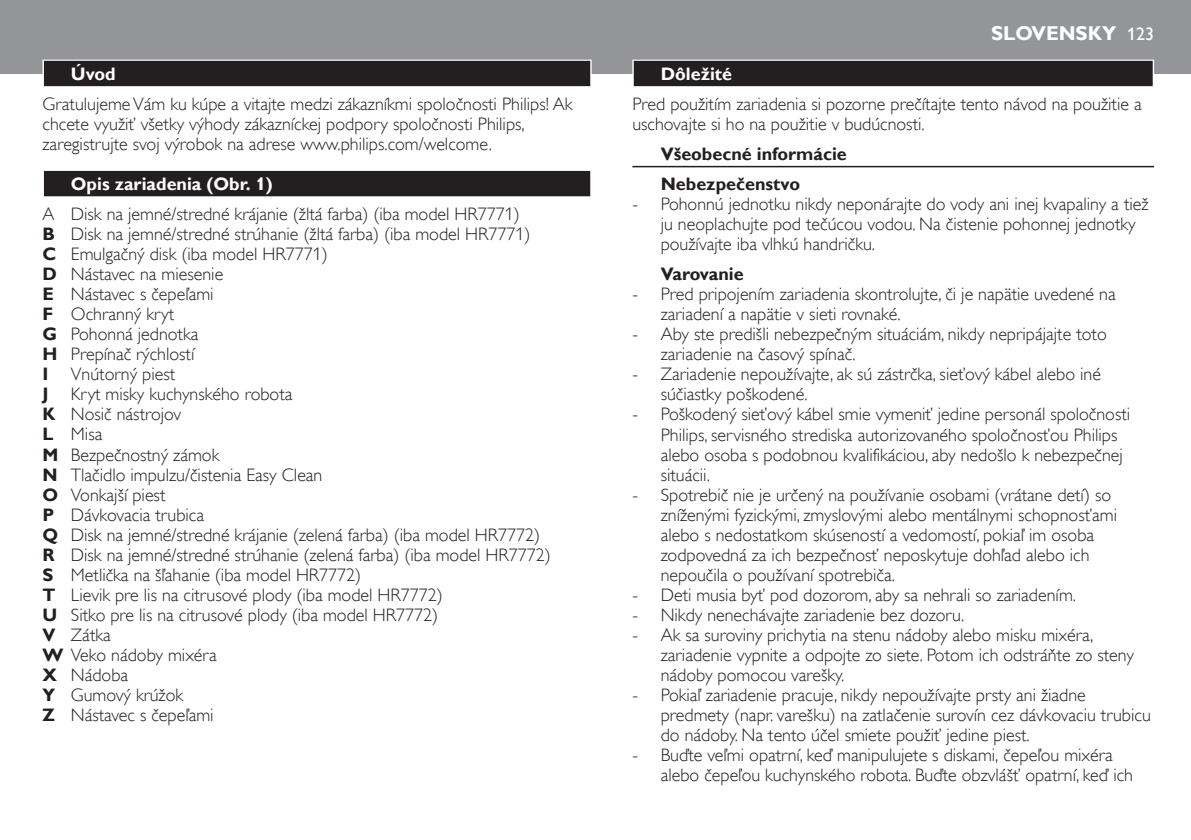
<style>
.page{position:relative;width:1191px;height:840px;background:#fff}
.page>*{position:absolute;margin:0;border:0;box-sizing:border-box;transform-origin:0 0}
.t1{font:700 20px "Gill Sans Alt One WGL";color:#fff}
.t2{font:18px/20px "Gill Sans Alt One WGL Light";color:#231f20}
.t3{font:700 18px/30px "Gill Sans Alt One WGL";color:#231f20}
.t4{font:700 18px "Gill Sans Alt One WGL";color:#fff}
.t5{font:18px "Gill Sans Alt One WGL";color:#fff}
.s1{font-family:"Gill Sans";font-weight:700}
</style>
<div class="page">
<div style="left:0;top:0;width:1191px;height:74px;background:#939598"></div>
<div style="left:632px;top:60px;width:522px;height:28px;background:#d9d8d8"></div>
<div style="left:634px;top:61px;width:518px;height:25px;background:#231f20"></div>
<hr style="left:632px;top:166px;width:522px;height:1px;background:#231f20">
<div style="left:43px;top:60px;width:548px;height:28px;background:#d9d8d8"></div>
<div style="left:44px;top:61px;width:546px;height:25px;background:#231f20"></div>
<div style="left:43px;top:170px;width:548px;height:28px;background:#bcbbbb"></div>
<div style="left:44px;top:171px;width:546px;height:25px;background:#231f20"></div>
<p class="t4" style="left:71px;top:62px;width:46px">Úvod</p>
<p class="t2" style="left:43px;top:94px;width:531px">Gratulujeme Vám ku kúpe a vitajte medzi zákazníkmi spoločnosti Philips! Ak chcete využiť všetky výhody zákazníckej podpory spoločnosti Philips, zaregistrujte svoj výrobok na adrese www.philips.com/welcome.</p>
<p class="t4" style="left:71px;top:172px;width:203px">Opis zariadenia (Obr. 1)</p>
<p class="t2" style="left:43px;top:204px;width:510px">A Disk na jemné/stredné krájanie (žltá farba) (iba model HR7771)<br><span class="s1">B</span> Disk na jemné/stredné strúhanie (žltá farba) (iba model HR7771)<br><span class="s1">C</span> Emulgačný disk (iba model HR7771)<br><span class="s1">D</span> Nástavec na miesenie<br><span class="s1">E</span> Nástavec s čepeľami<br><span class="s1">F</span> Ochranný kryt<br><span class="s1">G</span> Pohonná jednotka<br><span class="s1">H</span> Prepínač rýchlostí<br><span class="s1">I</span> Vnútorný piest<br><span class="s1">J</span> Kryt misky kuchynského robota<br><span class="s1">K</span> Nosič nástrojov<br><span class="s1">L</span> Misa<br><span class="s1">M</span> Bezpečnostný zámok<br><span class="s1">N</span> Tlačidlo impulzu/čistenia Easy Clean<br><span class="s1">O</span> Vonkajší piest<br><span class="s1">P</span> Dávkovacia trubica<br><span class="s1">Q</span> Disk na jemné/stredné krájanie (zelená farba) (iba model HR7772)<br><span class="s1">R</span> Disk na jemné/stredné strúhanie (zelená farba) (iba model HR7772)<br><span class="s1">S</span> Metlička na šľahanie (iba model HR7772)<br><span class="s1">T</span> Lievik pre lis na citrusové plody (iba model HR7772)<br><span class="s1">U</span> Sitko pre lis na citrusové plody (iba model HR7772)<br><span class="s1">V</span> Zátka<br><span class="s1">W</span> Veko nádoby mixéra<br><span class="s1">X</span> Nádoba<br><span class="s1">Y</span> Gumový krúžok<br><span class="s1">Z</span> Nástavec s čepeľami</p>
<p class="t1" style="left:991px;top:20px;width:127px">Slovensky</p>
<p class="t5" style="left:1127px;top:21px;width:28px">123</p>
<p class="t4" style="left:660px;top:62px;width:73px">Dôležité</p>
<p class="t2" style="left:632px;top:94px;width:511px">Pred použitím zariadenia si pozorne prečítajte tento návod na použitie a uschovajte si ho na použitie v budúcnosti.</p>
<p class="t3" style="left:660px;top:139px;width:188px">Všeobecné informácie<br>Nebezpečenstvo</p>
<p class="t2" style="left:660px;top:194px;width:489px;text-indent:-28px">- Pohonnú jednotku nikdy neponárajte do vody ani inej kvapaliny a tiež ju neoplachujte pod tečúcou vodou. Na čistenie pohonnej jednotky používajte iba vlhkú handričku.</p>
<p class="t3" style="left:660px;top:259px;width:85px">Varovanie</p>
<p class="t2" style="left:660px;top:284px;width:456px;text-indent:-28px">- Pred pripojením zariadenia skontrolujte, či je napätie uvedené na zariadení a napätie v sieti rovnaké.</p>
<p class="t2" style="left:660px;top:324px;width:447px;text-indent:-28px">- Aby ste predišli nebezpečným situáciám, nikdy nepripájajte toto zariadenie na časový spínač.</p>
<p class="t2" style="left:660px;top:364px;width:442px;text-indent:-28px">- Zariadenie nepoužívajte, ak sú zástrčka, sieťový kábel alebo iné súčiastky poškodené.</p>
<p class="t2" style="left:660px;top:404px;width:471px;text-indent:-28px">- Poškodený sieťový kábel smie vymeniť jedine personál spoločnosti Philips, servisného strediska autorizovaného spoločnosťou Philips alebo osoba s podobnou kvalifikáciou, aby nedošlo k nebezpečnej situácii.</p>
<p class="t2" style="left:660px;top:484px;width:458px;text-indent:-28px">- Spotrebič nie je určený na používanie osobami (vrátane detí) so zníženými fyzickými, zmyslovými alebo mentálnymi schopnosťami alebo s nedostatkom skúseností a vedomostí, pokiaľ im osoba zodpovedná za ich bezpečnosť neposkytuje dohľad alebo ich nepoučila o používaní spotrebiča.</p>
<p class="t2" style="left:632px;top:584px;width:445px">- Deti musia byť pod dozorom, aby sa nehrali so zariadením.</p>
<p class="t2" style="left:632px;top:604px;width:333px">- Nikdy nenechávajte zariadenie bez dozoru.</p>
<p class="t2" style="left:660px;top:624px;width:475px;text-indent:-28px">- Ak sa suroviny prichytia na stenu nádoby alebo misku mixéra, zariadenie vypnite a odpojte zo siete. Potom ich odstráňte zo steny nádoby pomocou varešky.</p>
<p class="t2" style="left:660px;top:684px;width:491px;text-indent:-28px">- Pokiaľ zariadenie pracuje, nikdy nepoužívajte prsty ani žiadne predmety (napr. varešku) na zatlačenie surovín cez dávkovaciu trubicu do nádoby. Na tento účel smiete použiť jedine piest.</p>
<p class="t2" style="left:660px;top:744px;width:474px;text-indent:-28px">- Buďte veľmi opatrní, keď manipulujete s diskami, čepeľou mixéra alebo čepeľou kuchynského robota. Buďte obzvlášť opatrní, keď ich</p>
</div>
